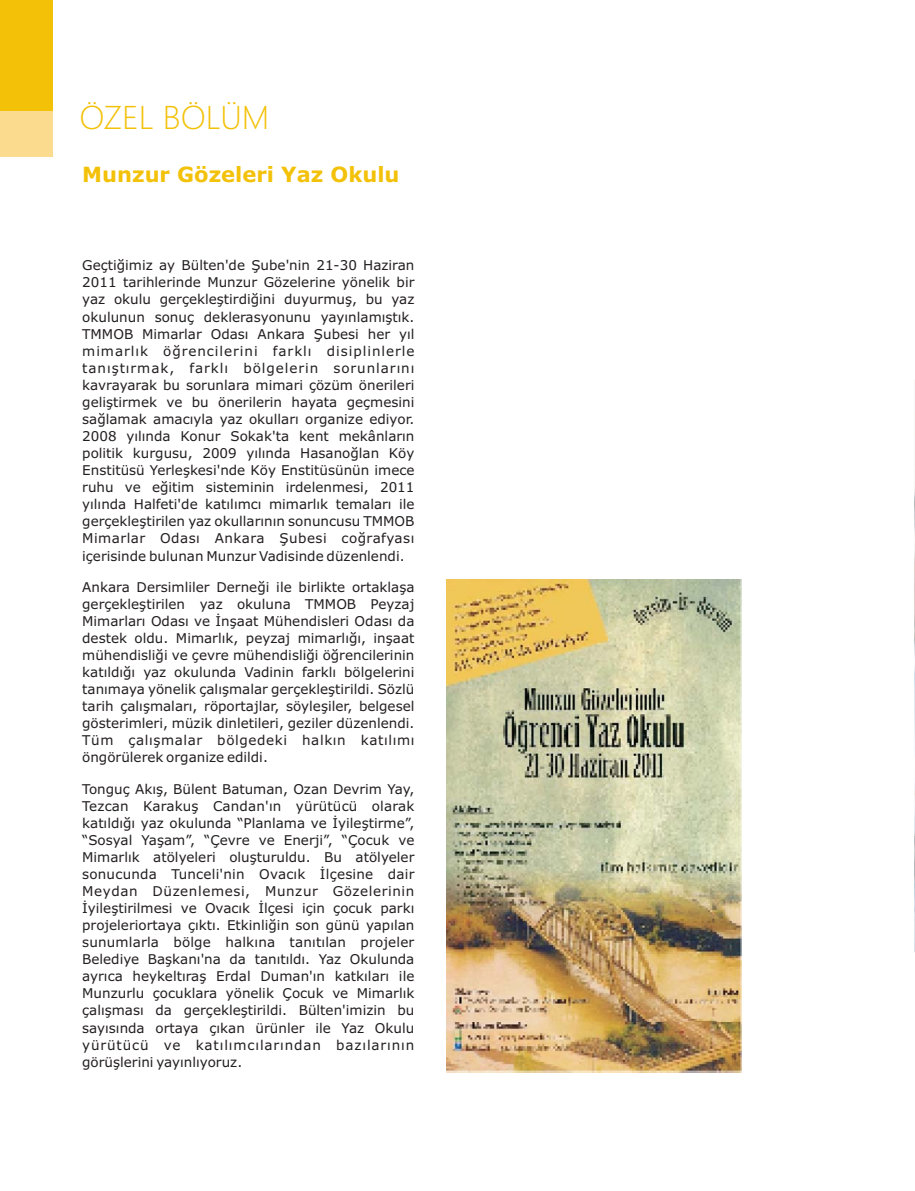
<style>
.page{position:relative;width:915px;height:1191px;background:#fff}
.page>*{position:absolute;margin:0;border:0;box-sizing:border-box;transform-origin:0 0}
.t1{font:300 33px "Segoe UI";color:#f3c108}
.t2{font:700 21px "Verdana";color:#f3c108}
.t3{font:13.5px/17.1px "Verdana";color:#231f20;text-align:justify}
</style>
<div class="page">
<div style="left:0;top:21px;width:53px;height:135px;background:#fbdc8f"></div>
<div style="left:0;top:0;width:53px;height:111px;background:#f3c108"></div>
<img style="left:446px;top:580px;width:295px;height:492px">
<img style="left:914px;top:379px;width:1px;height:313px">
<img style="left:914px;top:691px;width:1px;height:261px">
<h1 class="t1" style="left:79px;top:106px;width:191px">ÖZEL BÖLÜM</h1>
<h2 class="t2" style="left:82px;top:166px;width:319px">Munzur Gözeleri Yaz Okulu</h2>
<p class="t3" style="left:82px;top:258px;width:333px">Geçtiðimiz ay Bülten'de Þube'nin 21-30 Haziran 2011 tarihlerinde Munzur Gözelerine yönelik bir yaz okulu gerçekleþtirdiðini duyurmuþ, bu yaz okulunun sonuç deklerasyonunu yayýnlamýþtýk.<br>TMMOB Mimarlar Odasý Ankara Þubesi her yýl mimarlýk öðrencilerini farklý disiplinlerle tanýþtýrmak, farklý bölgelerin sorunlarýný kavrayarak bu sorunlara mimari çözüm önerileri geliþtirmek ve bu önerilerin hayata geçmesini saðlamak amacýyla yaz okullarý organize ediyor.<br>2008 yýlýnda Konur Sokak'ta kent mekânlarýn politik kurgusu, 2009 yýlýnda Hasanoðlan Köy Enstitüsü Yerleþkesi'nde Köy Enstitüsünün imece ruhu ve eðitim sisteminin irdelenmesi, 2011 yýlýnda Halfeti'de katýlýmcý mimarlýk temalarý ile gerçekleþtirilen yaz okullarýnýn sonuncusu TMMOB Mimarlar Odasý Ankara Þubesi coðrafyasý içerisinde bulunan Munzur Vadisinde düzenlendi.</p>
<p class="t3" style="left:82px;top:579px;width:334px">Ankara Dersimliler Derneði ile birlikte ortaklaþa gerçekleþtirilen yaz okuluna TMMOB Peyzaj Mimarlarý Odasý ve Ýnþaat Mühendisleri Odasý da destek oldu. Mimarlýk, peyzaj mimarlýðý, inþaat mühendisliði ve çevre mühendisliði öðrencilerinin katýldýðý yaz okulunda Vadinin farklý bölgelerini tanýmaya yönelik çalýþmalar gerçekleþtirildi. Sözlü tarih çalýþmalarý, röportajlar, söyleþiler, belgesel gösterimleri, müzik dinletileri, geziler düzenlendi.<br>Tüm çalýþmalar bölgedeki halkýn katýlýmý öngörülerek organize edildi.</p>
<p class="t3" style="left:82px;top:781px;width:334px">Tonguç Akýþ, Bülent Batuman, Ozan Devrim Yay, Tezcan Karakuþ Candan'ýn yürütücü olarak katýldýðý yaz okulunda “Planlama ve Ýyileþtirme”, “Sosyal Yaþam”, “Çevre ve Enerji”, “Çocuk ve Mimarlýk atölyeleri oluþturuldu. Bu atölyeler sonucunda Tunceli'nin Ovacýk Ýlçesine dair Meydan Düzenlemesi, Munzur Gözelerinin Ýyileþtirilmesi ve Ovacýk Ýlçesi için çocuk parký projeleriortaya çýktý. Etkinliðin son günü yapýlan sunumlarla bölge halkýna tanýtýlan projeler Belediye Baþkaný'na da tanýtýldý. Yaz Okulunda ayrýca heykeltýraþ Erdal Duman'ýn katkýlarý ile Munzurlu çocuklara yönelik Çocuk ve Mimarlýk çalýþmasý da gerçekleþtirildi. Bülten'imizin bu sayýsýnda ortaya çýkan ürünler ile Yaz Okulu yürütücü ve katýlýmcýlarýndan bazýlarýnýn görüþlerini yayýnlýyoruz.</p>
</div>
